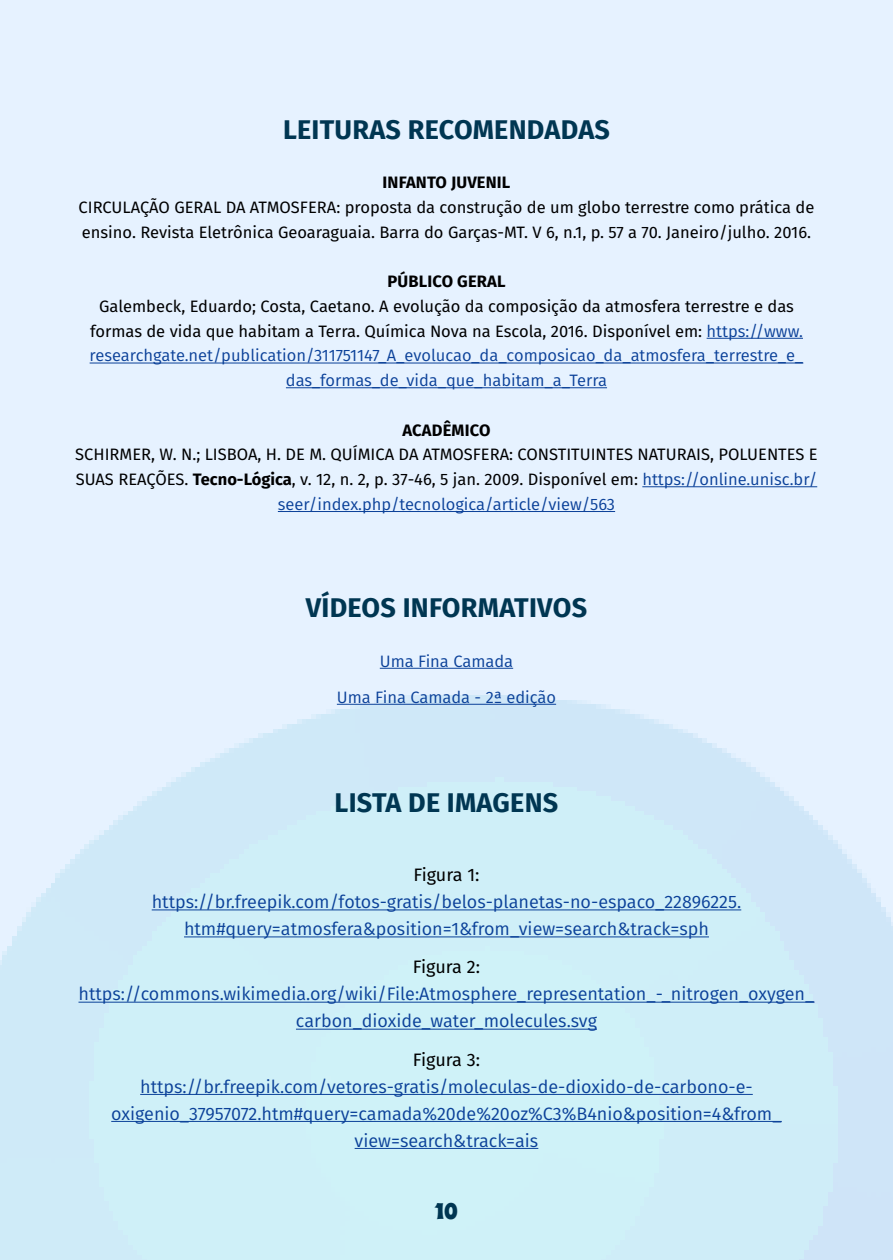
<style>
.page{position:relative;width:893px;height:1260px;background:#fff}
.page>*{position:absolute;margin:0;border:0;box-sizing:border-box;transform-origin:0 0}
.t1{font:700 27px "Fira Sans";letter-spacing:.01em;color:#003652}
.t2{font:22.5px "Spicy Rice";color:#003652}
.t3{font:18px/27px "Fira Sans";color:#0b4199;text-align:center}
.t4{font:18px "Fira Sans";letter-spacing:-.01em;color:#000}
.t5{font:16.5px/24.8px "Fira Sans";color:#000;text-align:center}
.t6{font:700 16.5px "Fira Sans";letter-spacing:.01em;color:#000}
.t7{font:16.5px/36px "Fira Sans";color:#0b4199;text-align:center}
.s1{color:#0b4199}
.s2{font-weight:700}
</style>
<div class="page">
<div style="left:0;top:0;width:892px;height:1260px;background:linear-gradient(to right,#ddf0fc,#dceffc)"></div>
<hr style="left:706px;top:338px;width:97px;height:1px;background:#0b4199">
<hr style="left:90px;top:363px;width:713px;height:1px;background:#0b4199">
<hr style="left:286px;top:387px;width:321px;height:1px;background:#0b4199">
<hr style="left:642px;top:486px;width:175px;height:1px;background:#0b4199">
<hr style="left:278px;top:511px;width:337px;height:1px;background:#0b4199">
<hr style="left:380px;top:668px;width:133px;height:1px;background:#0b4199">
<hr style="left:337px;top:704px;width:219px;height:1px;background:#0b4199">
<hr style="left:152px;top:909px;width:589px;height:1px;background:#0b4199">
<hr style="left:184px;top:936px;width:525px;height:1px;background:#0b4199">
<hr style="left:78px;top:1002px;width:736px;height:1px;background:#0b4199">
<hr style="left:296px;top:1029px;width:301px;height:1px;background:#0b4199">
<hr style="left:140px;top:1094px;width:612px;height:1px;background:#0b4199">
<hr style="left:111px;top:1121px;width:670px;height:1px;background:#0b4199">
<hr style="left:354px;top:1148px;width:184px;height:1px;background:#0b4199">
<h1 class="t1" style="left:283px;top:106px;width:328px">LEITURAS RECOMENDADAS</h1>
<p class="t6" style="left:382px;top:168px;width:129px">INFANTO JUVENIL</p>
<p class="t5" style="left:79px;top:194px;width:737px;text-align:left">CIRCULAÇÃO GERAL DA ATMOSFERA: proposta da construção de um globo terrestre como prática de ensino. Revista Eletrônica Geoaraguaia. Barra do Garças-MT. V 6, n.1, p. 57 a 70. Janeiro/julho. 2016.</p>
<p class="t6" style="left:387px;top:267px;width:120px">PÚBLICO GERAL</p>
<p class="t5" style="left:90px;top:293px;width:715px">Galembeck, Eduardo; Costa, Caetano. A evolução da composição da atmosfera terrestre e das formas de vida que habitam a Terra. Química Nova na Escola, 2016. Disponível em: <span class="s1">https://www. researchgate.net/publication/311751147_A_evolucao_da_composicao_da_atmosfera_terrestre_e_ das_formas_de_vida_que_habitam_a_Terra</span></p>
<p class="t6" style="left:402px;top:416px;width:89px">ACADÊMICO</p>
<p class="t5" style="left:75px;top:442px;width:743px">SCHIRMER, W. N.; LISBOA, H. DE M. QUÍMICA DA ATMOSFERA: CONSTITUINTES NATURAIS, POLUENTES E<br>SUAS REAÇÕES. <span class="s2">Tecno-Lógica</span>, v. 12, n. 2, p. 37-46, 5 jan. 2009. Disponível em: <span class="s1">https://online.unisc.br/ seer/index.php/tecnologica/article/view/563</span></p>
<h1 class="t1" style="left:306px;top:585px;width:283px">VÍDEOS INFORMATIVOS</h1>
<p class="t7" style="left:337px;top:642px;width:221px">Uma Fina Camada<br>Uma Fina Camada - 2ª edição</p>
<h1 class="t1" style="left:334px;top:780px;width:225px">LISTA DE IMAGENS</h1>
<p class="t4" style="left:413px;top:861px;width:67px">Figura 1:</p>
<p class="t3" style="left:152px;top:888px;width:591px">https://br.freepik.com/fotos-gratis/belos-planetas-no-espaco_22896225. htm#query=atmosfera&amp;position=1&amp;from_view=search&amp;track=sph</p>
<p class="t4" style="left:413px;top:954px;width:69px">Figura 2:</p>
<p class="t3" style="left:78px;top:980px;width:737px">https://commons.wikimedia.org/wiki/File:Atmosphere_representation_-_nitrogen_oxygen_ carbon_dioxide_water_molecules.svg</p>
<p class="t4" style="left:413px;top:1046px;width:69px">Figura 3:</p>
<p class="t3" style="left:111px;top:1072px;width:672px">https://br.freepik.com/vetores-gratis/moleculas-de-dioxido-de-carbono-e&shy;oxigenio_37957072.htm#query=camada%20de%20oz%C3%B4nio&amp;position=4&amp;from_ view=search&amp;track=ais</p>
<h2 class="t2" style="left:435px;top:1196px;width:25px">10</h2>
</div>
